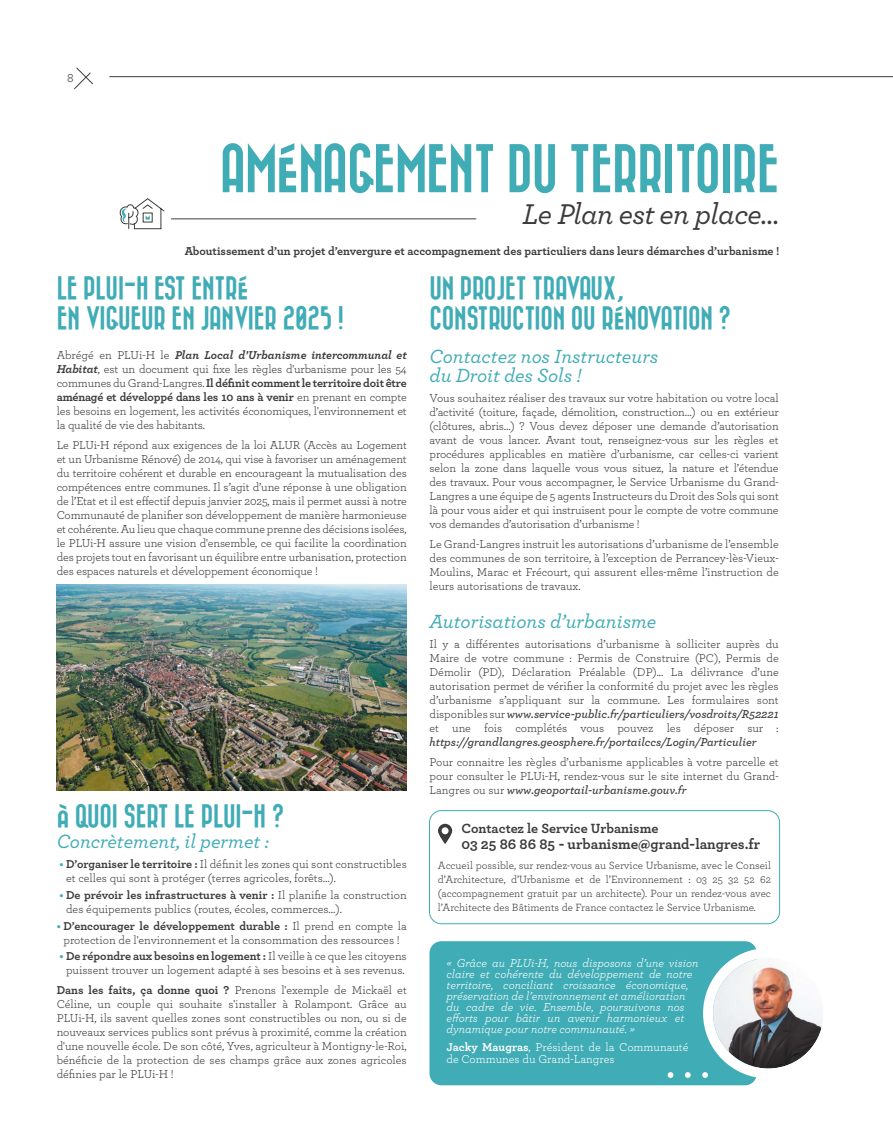
<style>
.page{position:relative;width:893px;height:1134px;background:#fff}
.page>*{position:absolute;margin:0;border:0;box-sizing:border-box;transform-origin:0 0}
.t1{font:50px "Bazar";letter-spacing:-.02em;color:#40acb6}
.t2{font:italic 500 30px "Archer";letter-spacing:-.02em;color:#3c3c3b}
.t3{font:24px/30px "Bazar";letter-spacing:-.01em;color:#40acb6}
.t4{font:italic 500 20px/19px "Archer";color:#40acb6}
.t5{font:700 15px "Archer";color:#3c3c3b}
.t6{font:700 14px "Archer";color:#3c3c3b}
.t7{font:12px/14px "Archer";color:#3c3c3b;text-align:justify}
.t8{font:italic 12px/11px "Archer";color:#fff}
.t9{font:700 12px "Archer";color:#3c3c3b}
.t10{font:italic 600 12px "Archer";color:#3c3c3b}
.t11{font:12px/12px "Archer";color:#fff}
.t12{font:11px/14px "Archer";color:#3c3c3b;text-align:justify}
.s1{font-weight:700;font-style:italic}
.s2{font-weight:700}
.s3{font-weight:600;font-style:italic}
.s4{font-weight:700;color:#40acb6}
</style>
<div class="page">
<svg style="left:74px;top:67px;width:19px;height:23px"></svg>
<hr style="left:109px;top:76px;width:784px;height:1px;background:#3c3c3b">
<div style="left:429px;top:810px;width:351px;height:114px;border:1px solid #40acb6;border-radius:12px"></div>
<hr style="left:171px;top:218px;width:305px;height:1px;background:#3c3c3b">
<svg style="left:438px;top:824px;width:14px;height:20px"></svg>
<div style="left:429px;top:941px;width:328px;height:144px;background:#40acb6;border-radius:12px"></div>
<img style="left:713px;top:958px;width:110px;height:110px;border-radius:55px">
<div style="left:703px;top:948px;width:130px;height:130px;border:10px solid #fff;border-radius:50%"></div>
<svg style="left:668px;top:1072px;width:5px;height:6px"></svg>
<svg style="left:685px;top:1072px;width:6px;height:6px"></svg>
<svg style="left:702px;top:1072px;width:6px;height:6px"></svg>
<img style="left:57px;top:584px;width:350px;height:207px">
<svg style="left:119px;top:199px;width:46px;height:31px"></svg>
<p class="t7" style="left:67px;top:71px;width:8px">8</p>
<h1 class="t1" style="left:220px;top:143px;width:561px">AMÉNAGEMENT DU TERRITOIRE</h1>
<h2 class="t2" style="left:522px;top:192px;width:259px">Le Plan est en place…</h2>
<p class="t9" style="left:185px;top:241px;width:596px">Aboutissement d’un projet d’envergure et accompagnement des particuliers dans leurs démarches d’urbanisme !</p>
<h3 class="t3" style="left:57px;top:274px;width:289px">LE PLUI-H EST ENTRÉ<br>EN VIGUEUR EN JANVIER 2025 !</h3>
<p class="t7" style="left:57px;top:347px;width:352px">Abrégé en PLUi-H le <span class="s1">Plan Local d'Urbanisme intercommunal et Habitat</span>, est un document qui fixe les règles d'urbanisme pour les 54 communes du Grand-Langres. <span class="s2">Il définit comment le territoire doit être aménagé et développé dans les 10 ans à venir</span> en prenant en compte les besoins en logement, les activités économiques, l'environnement et la qualité de vie des habitants.</p>
<p class="t7" style="left:57px;top:437px;width:352px">Le PLUi-H répond aux exigences de la loi ALUR (Accès au Logement et un Urbanisme Rénové) de 2014, qui vise à favoriser un aménagement du territoire cohérent et durable en encourageant la mutualisation des compétences entre communes. Il s’agit d’une réponse à une obligation de l’Etat et il est effectif depuis janvier 2025, mais il permet aussi à notre Communauté de planifier son développement de manière harmonieuse et cohérente. Au lieu que chaque commune prenne des décisions isolées, le PLUi-H assure une vision d'ensemble, ce qui facilite la coordination des projets tout en favorisant un équilibre entre urbanisation, protection des espaces naturels et développement économique !</p>
<h3 class="t3" style="left:429px;top:274px;width:303px">UN PROJET TRAVAUX,<br>CONSTRUCTION OU RÉNOVATION ?</h3>
<h3 class="t4" style="left:429px;top:346px;width:230px">Contactez nos Instructeurs du Droit des Sols !</h3>
<p class="t7" style="left:429px;top:390px;width:351px">Vous souhaitez réaliser des travaux sur votre habitation ou votre local d’activité (toiture, façade, démolition, construction…) ou en extérieur (clôtures, abris…) ? Vous devez déposer une demande d’autorisation avant de vous lancer. Avant tout, renseignez-vous sur les règles et procédures applicables en matière d’urbanisme, car celles-ci varient selon la zone dans laquelle vous vous situez, la nature et l’étendue des travaux. Pour vous accompagner, le Service Urbanisme du Grand-Langres a une équipe de 5 agents Instructeurs du Droit des Sols qui sont là pour vous aider et qui instruisent pour le compte de votre commune vos demandes d’autorisation d’urbanisme !</p>
<p class="t7" style="left:429px;top:536px;width:351px">Le Grand-Langres instruit les autorisations d’urbanisme de l’ensemble des communes de son territoire, à l’exception de Perrancey-lès-Vieux-Moulins, Marac et Frécourt, qui assurent elles-même l’instruction de leurs autorisations de travaux.</p>
<h3 class="t4" style="left:429px;top:611px;width:228px">Autorisations d’urbanisme</h3>
<p class="t7" style="left:429px;top:636px;width:351px">Il y a différentes autorisations d’urbanisme à solliciter auprès du Maire de votre commune : Permis de Construire (PC), Permis de Démolir (PD), Déclaration Préalable (DP)... La délivrance d’une autorisation permet de vérifier la conformité du projet avec les règles d’urbanisme s’appliquant sur la commune. Les formulaires sont disponibles sur <span class="s3">www.service-public.fr/particuliers/vosdroits/R52221 </span>et une fois complétés vous pouvez les déposer sur :</p>
<p class="t10" style="left:429px;top:733px;width:329px">https://grandlangres.geosphere.fr/portailccs/Login/Particulier</p>
<p class="t7" style="left:429px;top:754px;width:351px">Pour connaitre les règles d’urbanisme applicables à votre parcelle et pour consulter le PLUi-H, rendez-vous sur le site internet du Grand-Langres ou sur <span class="s3">www.geoportail-urbanisme.gouv.fr</span></p>
<p class="t6" style="left:461px;top:818px;width:198px">Contactez le Service Urbanisme</p>
<p class="t5" style="left:461px;top:832px;width:300px">03 25 86 86 85 - urbanisme@grand-langres.fr</p>
<p class="t12" style="left:438px;top:858px;width:335px">Accueil possible, sur rendez-vous au Service Urbanisme, avec le Conseil d’Architecture, d’Urbanisme et de l’Environnement : 03 25 32 52 62 (accompagnement gratuit par un architecte). Pour un rendez-vous avec l’Architecte des Bâtiments de France contactez le Service Urbanisme.</p>
<h3 class="t3" style="left:57px;top:802px;width:229px">À QUOI SERT LE PLUI-H ?</h3>
<h3 class="t4" style="left:57px;top:831px;width:214px">Concrètement, il permet :</h3>
<p class="t7" style="left:66px;top:856px;width:342px;text-indent:-7px"><span class="s4">•</span> <span class="s2">D’organiser le territoire :</span> Il définit les zones qui sont constructibles et celles qui sont à protéger (terres agricoles, forêts…).</p>
<p class="t7" style="left:66px;top:887px;width:342px;text-indent:-7px"><span class="s4">•</span> <span class="s2">De prévoir les infrastructures à venir :</span> Il planifie la construction des équipements publics (routes, écoles, commerces…).</p>
<p class="t7" style="left:57px;top:918px;width:352px;text-align:center"><span class="s4">•</span> <span class="s2">D’encourager le développement durable :</span> Il prend en compte la protection de l'environnement et la consommation des ressources !</p>
<p class="t7" style="left:59px;top:949px;width:349px;text-align:center"><span class="s4">•</span> <span class="s2">De répondre aux besoins en logement :</span> Il veille à ce que les citoyens puissent trouver un logement adapté à ses besoins et à ses revenus.</p>
<p class="t7" style="left:57px;top:982px;width:352px"><span class="s2">Dans les faits, ça donne quoi ?</span> Prenons l'exemple de Mickaël et Céline, un couple qui souhaite s'installer à Rolampont. Grâce au PLUi-H, ils savent quelles zones sont constructibles ou non, ou si de nouveaux services publics sont prévus à proximité, comme la création d'une nouvelle école. De son côté, Yves, agriculteur à Montigny-le-Roi, bénéficie de la protection de ses champs grâce aux zones agricoles définies par le PLUi-H !</p>
<p class="t8" style="left:446px;top:957px;width:254px">« Grâce au PLUi-H, nous disposons d’une vision claire et cohérente du développement de notre territoire, conciliant croissance économique, préservation de l’environnement et amélioration du cadre de vie. Ensemble, poursuivons nos efforts pour bâtir un avenir harmonieux et dynamique pour notre communauté. »</p>
<p class="t11" style="left:446px;top:1040px;width:243px"><span class="s2">Jacky Maugras</span>, Président de la Communauté de Communes du Grand-Langres</p>
</div>
